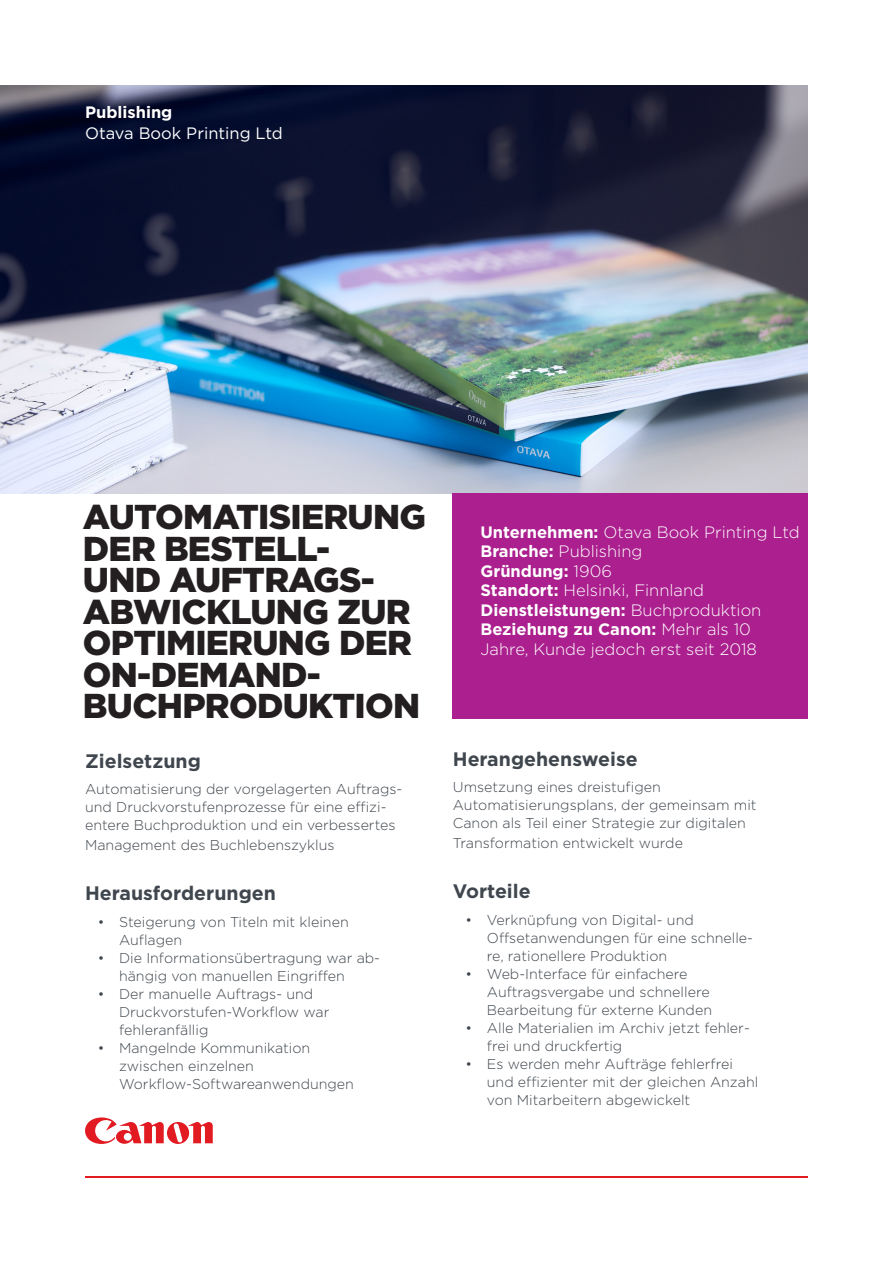
<style>
.page{position:relative;width:893px;height:1263px;background:#fff}
.page>*{position:absolute;margin:0;border:0;box-sizing:border-box;transform-origin:0 0}
.t1{font:900 34.5px/31.5px "Gotham";letter-spacing:-.02em;color:#231f20}
.Body_Copy{font:700 19.5px "Gotham";color:#3f464d}
.Body_Copy-2{font:300 16.5px/19.5px "Gotham";color:#fff}
.Body_Copy-3{font:700 16.5px "Gotham";color:#fff}
.t2{font:16.5px "Gotham";color:#fff}
.Body_Copy-4{font:300 14.25px/18px "Gotham";color:#3f464d}
.s1{font-weight:700}
.s2{font-weight:300}
</style>
<div class="page">
<svg style="left:85px;top:1117px;width:128px;height:27px"></svg>
<hr style="left:85px;top:1176px;width:723px;height:2px;background:#e21a21">
<img style="left:0;top:85px;width:808px;height:408px">
<div style="left:453px;top:493px;width:355px;height:226px;background:#ab208e"></div>
<p class="Body_Copy-3" style="left:85px;top:102px;width:89px">Publishing</p>
<p class="t2" style="left:85px;top:123px;width:199px">Otava Book Printing Ltd</p>
<p class="t1" style="left:83px;top:501px;width:345px">AUTOMATISIERUNG<br>DER BESTELL-<br>UND AUFTRAGS-<br>ABWICKLUNG ZUR<br>OPTIMIERUNG DER<br>ON-DEMAND-<br>BUCHPRODUKTION</p>
<p class="Body_Copy" style="left:85px;top:748px;width:117px">Zielsetzung</p>
<p class="Body_Copy-4" style="left:85px;top:780px;width:319px">Automatisierung der vorgelagerten Auftrags&shy;und Druckvorstufenprozesse für eine effizi&shy;entere Buchproduktion und ein verbessertes</p>
<p class="Body_Copy-4" style="left:85px;top:835px;width:251px">Management des Buchlebenszyklus</p>
<p class="Body_Copy" style="left:85px;top:880px;width:192px">Herausforderungen</p>
<p class="Body_Copy-4" style="left:119px;top:912px;width:231px;text-indent:-21px">• Steigerung von Titeln mit kleinen<br>Auflagen</p>
<p class="Body_Copy-4" style="left:119px;top:948px;width:263px;text-indent:-21px">• Die Informationsübertragung war ab&shy;hängig von manuellen Eingriffen</p>
<p class="Body_Copy-4" style="left:119px;top:984px;width:212px;text-indent:-21px">• Der manuelle Auftrags- und<br>Druckvorstufen-Workflow war fehleranfällig</p>
<p class="Body_Copy-4" style="left:119px;top:1038px;width:236px;text-indent:-21px">• Mangelnde Kommunikation zwischen einzelnen<br>Workflow-Softwareanwendungen</p>
<p class="Body_Copy-2" style="left:480px;top:521px;width:321px"><span class="s1">Unternehmen:</span> Otava Book Printing Ltd</p>
<p class="Body_Copy-2" style="left:480px;top:541px;width:163px"><span class="s1">Branche:</span> Publishing</p>
<p class="Body_Copy-3" style="left:480px;top:560px;width:133px">Gründung: <span class="s2">1906</span></p>
<p class="Body_Copy-2" style="left:480px;top:580px;width:225px"><span class="s1">Standort:</span> Helsinki, Finnland</p>
<p class="Body_Copy-3" style="left:480px;top:599px;width:282px">Dienstleistungen: <span class="s2">Buchproduktion</span></p>
<p class="Body_Copy-2" style="left:480px;top:619px;width:278px"><span class="s1">Beziehung zu Canon:</span> Mehr als 10<br>Jahre, Kunde jedoch erst seit 2018</p>
<p class="Body_Copy" style="left:453px;top:746px;width:186px">Herangehensweise</p>
<p class="Body_Copy-4" style="left:453px;top:778px;width:305px">Umsetzung eines dreistufigen<br>Automatisierungsplans, der gemeinsam mit<br>Canon als Teil einer Strategie zur digitalen</p>
<p class="Body_Copy-4" style="left:453px;top:833px;width:232px">Transformation entwickelt wurde</p>
<p class="Body_Copy" style="left:453px;top:878px;width:79px">Vorteile</p>
<p class="Body_Copy-4" style="left:487px;top:910px;width:268px;text-indent:-21px">• Verknüpfung von Digital- und<br>Offsetanwendungen für eine schnelle&shy;re, rationellere Produktion</p>
<p class="Body_Copy-4" style="left:487px;top:964px;width:227px;text-indent:-21px">• Web-Interface für einfachere<br>Auftragsvergabe und schnellere<br>Bearbeitung für externe Kunden</p>
<p class="Body_Copy-4" style="left:487px;top:1018px;width:264px;text-indent:-21px">• Alle Materialien im Archiv jetzt fehler&shy;frei und druckfertig</p>
<p class="Body_Copy-4" style="left:487px;top:1054px;width:273px;text-indent:-21px">• Es werden mehr Aufträge fehlerfrei und effizienter mit der gleichen Anzahl von Mitarbeitern abgewickelt</p>
</div>
